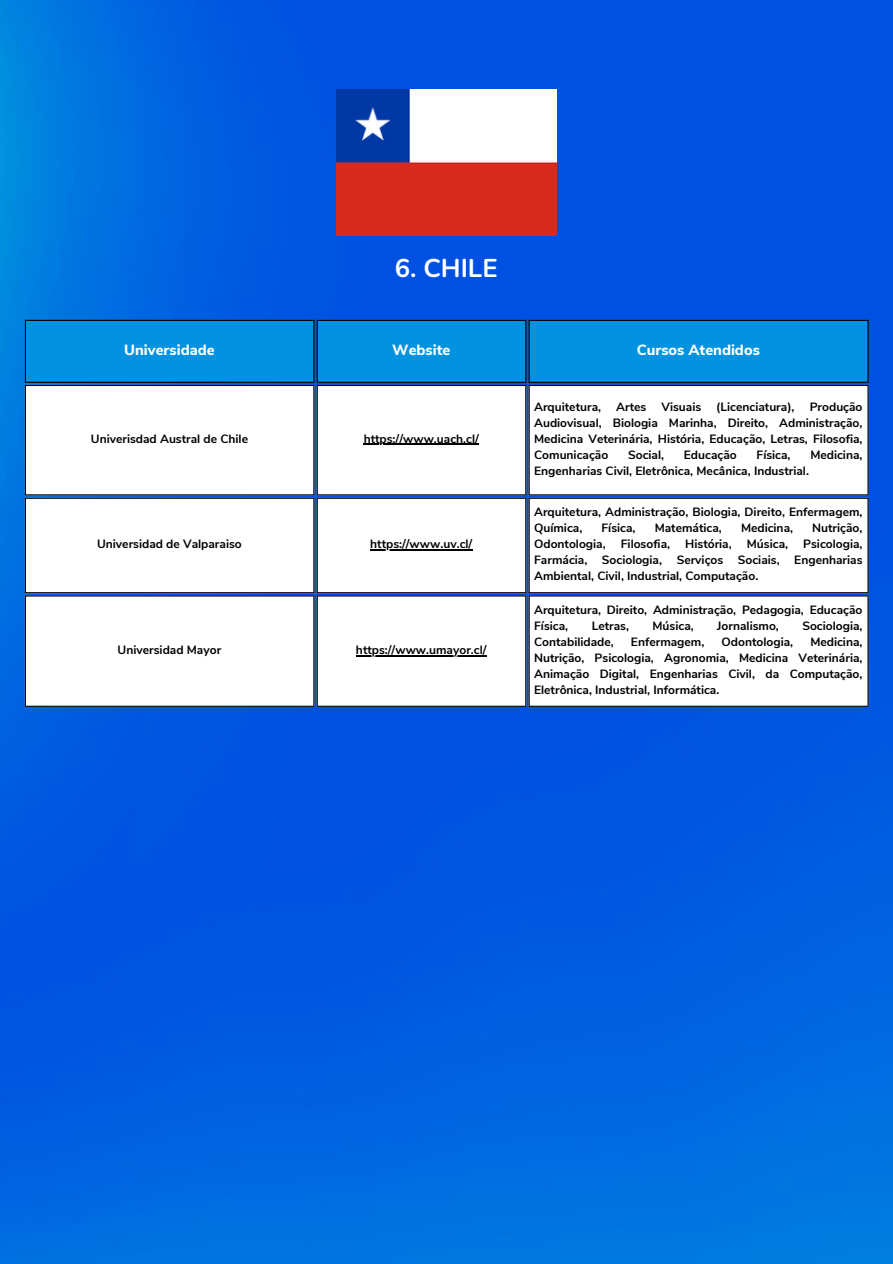
<style>
.page{position:relative;width:893px;height:1264px;background:#fff}
.page>*{position:absolute;margin:0;border:0;box-sizing:border-box;transform-origin:0 0}
.t1{font:700 25.65px "Nunito";color:#fff}
.t2{font:800 14.7px "Nunito Sans";color:#fff}
.t3{font:700 12px/16px "Nunito Sans";color:#000;text-align:justify}
</style>
<div class="page">
<img style="left:0;top:0;width:892px;height:1263px">
<div style="left:26px;top:320px;width:841px;height:63px;background:#0392df"></div>
<svg style="left:25px;top:385px;width:843px;height:321px"></svg>
<hr style="left:363px;top:443px;width:116px;height:1px;background:#000">
<hr style="left:370px;top:549px;width:102px;height:1px;background:#000">
<hr style="left:356px;top:655px;width:130px;height:1px;background:#000">
<hr style="left:25px;top:321px;width:1px;height:61px;background:#000">
<hr style="left:313px;top:321px;width:1px;height:61px;background:#000">
<hr style="left:25px;top:320px;width:289px;height:1px;background:#000">
<hr style="left:25px;top:382px;width:289px;height:1px;background:#000">
<hr style="left:316px;top:321px;width:2px;height:61px;background:#000">
<hr style="left:525px;top:321px;width:1px;height:61px;background:#000">
<hr style="left:316px;top:320px;width:210px;height:1px;background:#000">
<hr style="left:316px;top:382px;width:210px;height:1px;background:#000">
<hr style="left:528px;top:321px;width:1px;height:61px;background:#000">
<hr style="left:867px;top:321px;width:1px;height:61px;background:#000">
<hr style="left:528px;top:320px;width:340px;height:1px;background:#000">
<hr style="left:528px;top:382px;width:340px;height:1px;background:#000">
<hr style="left:25px;top:386px;width:1px;height:108px;background:#000">
<hr style="left:313px;top:386px;width:1px;height:108px;background:#000">
<hr style="left:25px;top:385px;width:289px;height:1px;background:#000">
<hr style="left:25px;top:494px;width:289px;height:1px;background:#000">
<hr style="left:316px;top:386px;width:2px;height:108px;background:#000">
<hr style="left:525px;top:386px;width:1px;height:108px;background:#000">
<hr style="left:316px;top:385px;width:210px;height:1px;background:#000">
<hr style="left:316px;top:494px;width:210px;height:1px;background:#000">
<hr style="left:528px;top:386px;width:1px;height:108px;background:#000">
<hr style="left:867px;top:386px;width:1px;height:108px;background:#000">
<hr style="left:528px;top:385px;width:340px;height:1px;background:#000">
<hr style="left:528px;top:494px;width:340px;height:1px;background:#000">
<hr style="left:25px;top:499px;width:1px;height:93px;background:#000">
<hr style="left:313px;top:499px;width:1px;height:93px;background:#000">
<hr style="left:25px;top:497px;width:289px;height:2px;background:#000">
<hr style="left:25px;top:592px;width:289px;height:1px;background:#000">
<hr style="left:316px;top:499px;width:2px;height:93px;background:#000">
<hr style="left:525px;top:499px;width:1px;height:93px;background:#000">
<hr style="left:316px;top:497px;width:210px;height:2px;background:#000">
<hr style="left:316px;top:592px;width:210px;height:1px;background:#000">
<hr style="left:528px;top:499px;width:1px;height:93px;background:#000">
<hr style="left:867px;top:499px;width:1px;height:93px;background:#000">
<hr style="left:528px;top:497px;width:340px;height:2px;background:#000">
<hr style="left:528px;top:592px;width:340px;height:1px;background:#000">
<hr style="left:25px;top:596px;width:1px;height:109px;background:#000">
<hr style="left:313px;top:596px;width:1px;height:109px;background:#000">
<hr style="left:25px;top:595px;width:289px;height:1px;background:#000">
<hr style="left:25px;top:705px;width:289px;height:1px;background:#000">
<hr style="left:316px;top:596px;width:2px;height:109px;background:#000">
<hr style="left:525px;top:596px;width:1px;height:109px;background:#000">
<hr style="left:316px;top:595px;width:210px;height:1px;background:#000">
<hr style="left:316px;top:705px;width:210px;height:1px;background:#000">
<hr style="left:528px;top:596px;width:1px;height:109px;background:#000">
<hr style="left:867px;top:596px;width:1px;height:109px;background:#000">
<hr style="left:528px;top:595px;width:340px;height:1px;background:#000">
<hr style="left:528px;top:705px;width:340px;height:1px;background:#000">
<img style="left:336px;top:89px;width:220px;height:147px">
<h1 class="t1" style="left:395px;top:251px;width:104px">6. CHILE</h1>
<p class="t2" style="left:124px;top:340px;width:92px">Universidade</p>
<p class="t2" style="left:392px;top:340px;width:60px">Website</p>
<p class="t2" style="left:636px;top:340px;width:125px">Cursos Atendidos</p>
<p class="t3" style="left:91px;top:430px;width:159px">Univerisdad Austral de Chile</p>
<p class="t3" style="left:363px;top:430px;width:117px">https://www.uach.cl/</p>
<p class="t3" style="left:97px;top:536px;width:146px">Universidad de Valparaiso</p>
<p class="t3" style="left:370px;top:536px;width:104px">https://www.uv.cl/</p>
<p class="t3" style="left:118px;top:642px;width:105px">Universidad Mayor</p>
<p class="t3" style="left:356px;top:642px;width:132px">https://www.umayor.cl/</p>
<p class="t3" style="left:534px;top:398px;width:330px;text-indent:275px">Produção Audiovisual, Biologia Marinha, Direito, Administração, Medicina Veterinária, História, Educação, Letras, Filosofia, Comunicação</p>
<p class="t3" style="left:534px;top:398px;width:68px">Arquitetura,</p>
<p class="t3" style="left:616px;top:398px;width:32px">Artes</p>
<p class="t3" style="left:661px;top:398px;width:41px">Visuais</p>
<p class="t3" style="left:716px;top:398px;width:80px">(Licenciatura),</p>
<p class="t3" style="left:628px;top:446px;width:37px">Social,</p>
<p class="t3" style="left:683px;top:446px;width:54px">Educação</p>
<p class="t3" style="left:756px;top:446px;width:36px">Física,</p>
<p class="t3" style="left:810px;top:446px;width:54px">Medicina,</p>
<p class="t3" style="left:534px;top:462px;width:276px">Engenharias Civil, Eletrônica, Mecânica, Industrial.</p>
<p class="t3" style="left:534px;top:504px;width:330px">Arquitetura, Administração, Biologia, Direito, Enfermagem,<br>Química,</p>
<p class="t3" style="left:601px;top:520px;width:36px">Física,</p>
<p class="t3" style="left:654px;top:520px;width:69px">Matemática,</p>
<p class="t3" style="left:741px;top:520px;width:54px">Medicina,</p>
<p class="t3" style="left:812px;top:520px;width:52px">Nutrição,</p>
<p class="t3" style="left:534px;top:536px;width:73px">Odontologia,</p>
<p class="t3" style="left:620px;top:536px;width:51px">Filosofia,</p>
<p class="t3" style="left:685px;top:536px;width:48px">História,</p>
<p class="t3" style="left:746px;top:536px;width:43px">Música,</p>
<p class="t3" style="left:534px;top:536px;width:330px;text-indent:269px">Psicologia, Farmácia, Sociologia, Serviços Sociais, Engenharias Ambiental, Civil, Industrial, Computação.</p>
<p class="t3" style="left:534px;top:602px;width:330px">Arquitetura, Direito, Administração, Pedagogia, Educação<br>Física,</p>
<p class="t3" style="left:591px;top:618px;width:39px">Letras,</p>
<p class="t3" style="left:652px;top:618px;width:43px">Música,</p>
<p class="t3" style="left:717px;top:618px;width:63px">Jornalismo,</p>
<p class="t3" style="left:802px;top:618px;width:62px">Sociologia,</p>
<p class="t3" style="left:534px;top:634px;width:81px">Contabilidade,</p>
<p class="t3" style="left:631px;top:634px;width:75px">Enfermagem,</p>
<p class="t3" style="left:721px;top:634px;width:73px">Odontologia,</p>
<p class="t3" style="left:534px;top:634px;width:330px;text-indent:276px">Medicina, Nutrição, Psicologia, Agronomia, Medicina Veterinária, Animação Digital, Engenharias Civil, da Computação, Eletrônica, Industrial, Informática.</p>
</div>
